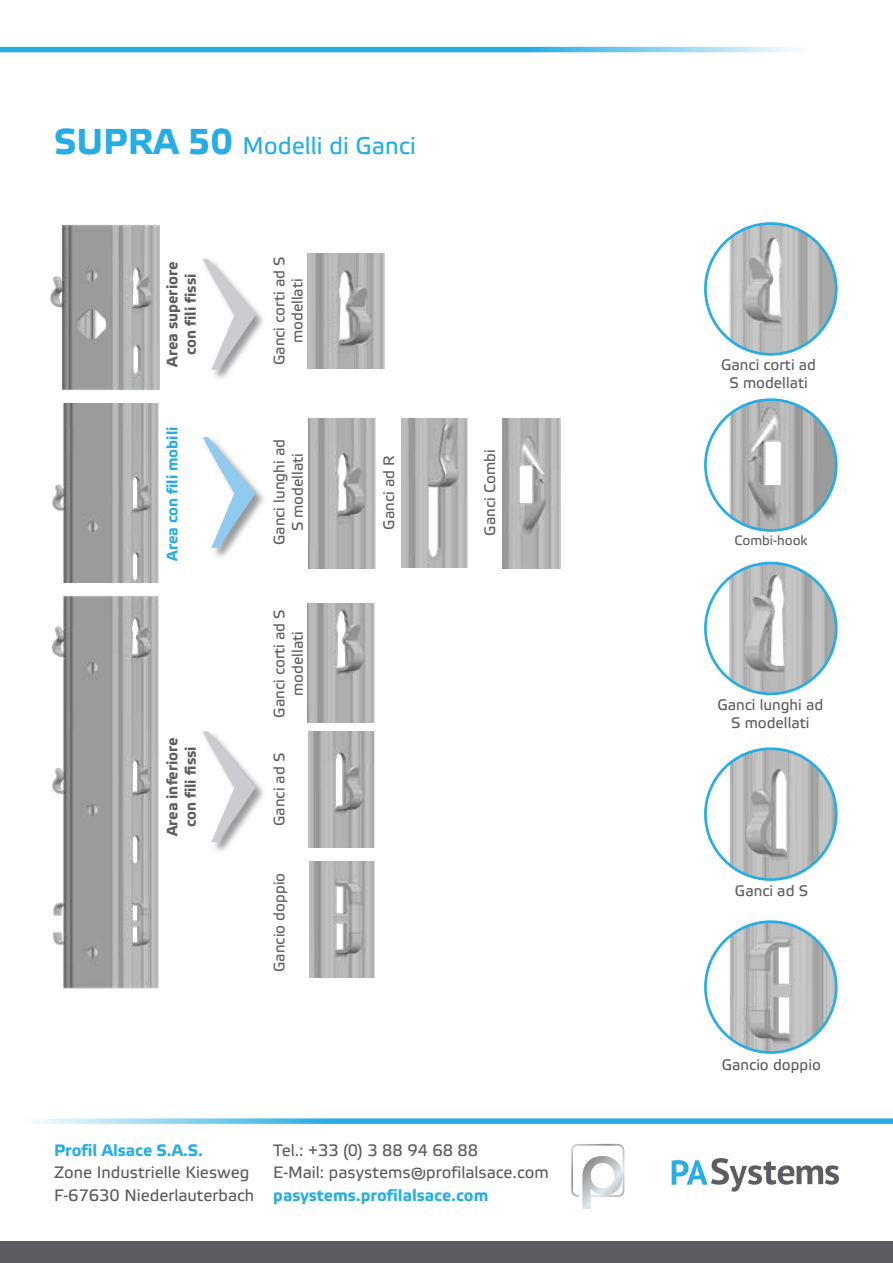
<style>
.page{position:relative;width:893px;height:1263px;background:#fff}
.page>*{position:absolute;margin:0;border:0;box-sizing:border-box;transform-origin:0 0}
.t1{font:24px "Etelka Text Pro";color:#27ade4}
.t2{font:16.5px/22.5px "Etelka Text Pro";color:#5b5d60}
.t3{font:700 16.5px "Etelka Text Pro";color:#27ade4}
.t4{font:15.15px/18.1px "Etelka Text Pro";color:#5b5d60;text-align:center}
.t5{font:700 15.15px/18.1px "Etelka Text Pro";color:#5b5d60;text-align:center}
.t6{font:700 15.15px "Etelka Text Pro";color:#27ade4}
.t7{font:13.5px "Etelka Text Pro";color:#5b5d60}
.s1{font-weight:700;font-size:36px}
</style>
<div class="page">
<div style="left:0;top:1241px;width:893px;height:22px;background:#5b5d60"></div>
<svg style="left:0;top:47px;width:798px;height:5px;fill:#27ade4"></svg>
<img style="left:724px;top:224px;width:111px;height:130px">
<div style="left:704px;top:222px;width:134px;height:134px;border:3px solid #27ade4;border-radius:50%"></div>
<img style="left:721px;top:750px;width:114px;height:129px">
<div style="left:704px;top:747px;width:134px;height:134px;border:3px solid #27ade4;border-radius:50%"></div>
<img style="left:723px;top:563px;width:113px;height:131px">
<div style="left:704px;top:562px;width:134px;height:133px;border:3px solid #27ade4;border-radius:50%"></div>
<svg style="left:705px;top:922px;width:131px;height:130px"></svg>
<img style="left:719px;top:922px;width:116px;height:130px">
<div style="left:704px;top:920px;width:134px;height:134px;border:3px solid #27ade4;border-radius:50%"></div>
<img style="left:723px;top:400px;width:112px;height:130px">
<div style="left:704px;top:398px;width:134px;height:134px;border:3px solid #27ade4;border-radius:50%"></div>
<div style="left:202px;top:258px;width:64px;height:123px;background:#5b5d60;opacity:.62"></div>
<svg style="left:202px;top:259px;width:54px;height:111px"></svg>
<div style="left:202px;top:730px;width:64px;height:124px;background:#5b5d60;opacity:.62"></div>
<svg style="left:202px;top:731px;width:54px;height:111px"></svg>
<div style="left:202px;top:436px;width:64px;height:123px;background:#5b5d60;opacity:.62"></div>
<svg style="left:202px;top:437px;width:54px;height:111px"></svg>
<img style="left:50px;top:224px;width:110px;height:166px">
<img style="left:52px;top:404px;width:107px;height:178px">
<img style="left:52px;top:595px;width:107px;height:394px">
<img style="left:401px;top:419px;width:67px;height:149px">
<img style="left:309px;top:419px;width:67px;height:149px">
<img style="left:503px;top:419px;width:58px;height:149px">
<img style="left:308px;top:253px;width:77px;height:116px">
<img style="left:308px;top:731px;width:67px;height:116px">
<svg style="left:33px;top:1118px;width:860px;height:6px"></svg>
<img style="left:308px;top:604px;width:67px;height:118px">
<img style="left:309px;top:861px;width:66px;height:116px">
<img style="left:571px;top:1144px;width:53px;height:65px">
<svg style="left:672px;top:1158px;width:167px;height:33px"></svg>
<h1 class="t1" style="left:54px;top:132px;width:363px"><span class="s1">SUPRA 50</span> Modelli di Ganci</h1>
<p class="t5" style="left:164px;top:367px;width:107px;rotate:-90deg">Area superiore con fili fissi</p>
<p class="t6" style="left:164px;top:561px;width:136px;rotate:-90deg">Area con fili mobili</p>
<p class="t5" style="left:164px;top:836px;width:100px;rotate:-90deg">Area inferiore con fili fissi</p>
<p class="t4" style="left:271px;top:365px;width:110px;rotate:-90deg">Ganci corti ad S modellati</p>
<p class="t4" style="left:271px;top:545px;width:107px;rotate:-90deg">Ganci lunghi ad<br>S modellati</p>
<p class="t4" style="left:482px;top:536px;width:88px;rotate:-90deg">Ganci Combi</p>
<p class="t4" style="left:381px;top:530px;width:76px;rotate:-90deg">Ganci ad R</p>
<p class="t4" style="left:271px;top:718px;width:110px;rotate:-90deg">Ganci corti ad S modellati</p>
<p class="t4" style="left:271px;top:826px;width:75px;rotate:-90deg">Ganci ad S</p>
<p class="t4" style="left:271px;top:972px;width:101px;rotate:-90deg">Gancio doppio</p>
<p class="t3" style="left:54px;top:1141px;width:151px">Profil Alsace S.A.S.</p>
<p class="t2" style="left:54px;top:1162px;width:202px">Zone Industrielle Kiesweg<br>F-67630 Niederlauterbach</p>
<p class="t2" style="left:273px;top:1140px;width:277px">Tel.: +33 (0) 3 88 94 68 88<br>E-Mail: pasystems@profilalsace.com</p>
<p class="t3" style="left:273px;top:1186px;width:217px">pasystems.profilalsace.com</p>
<p class="t4" style="left:721px;top:356px;width:97px">Ganci corti ad<br>S modellati</p>
<p class="t7" style="left:734px;top:533px;width:75px">Combi-hook</p>
<p class="t4" style="left:717px;top:696px;width:107px">Ganci lunghi ad<br>S modellati</p>
<p class="t4" style="left:735px;top:882px;width:75px">Ganci ad S</p>
<p class="t4" style="left:722px;top:1057px;width:101px">Gancio doppio</p>
</div>
